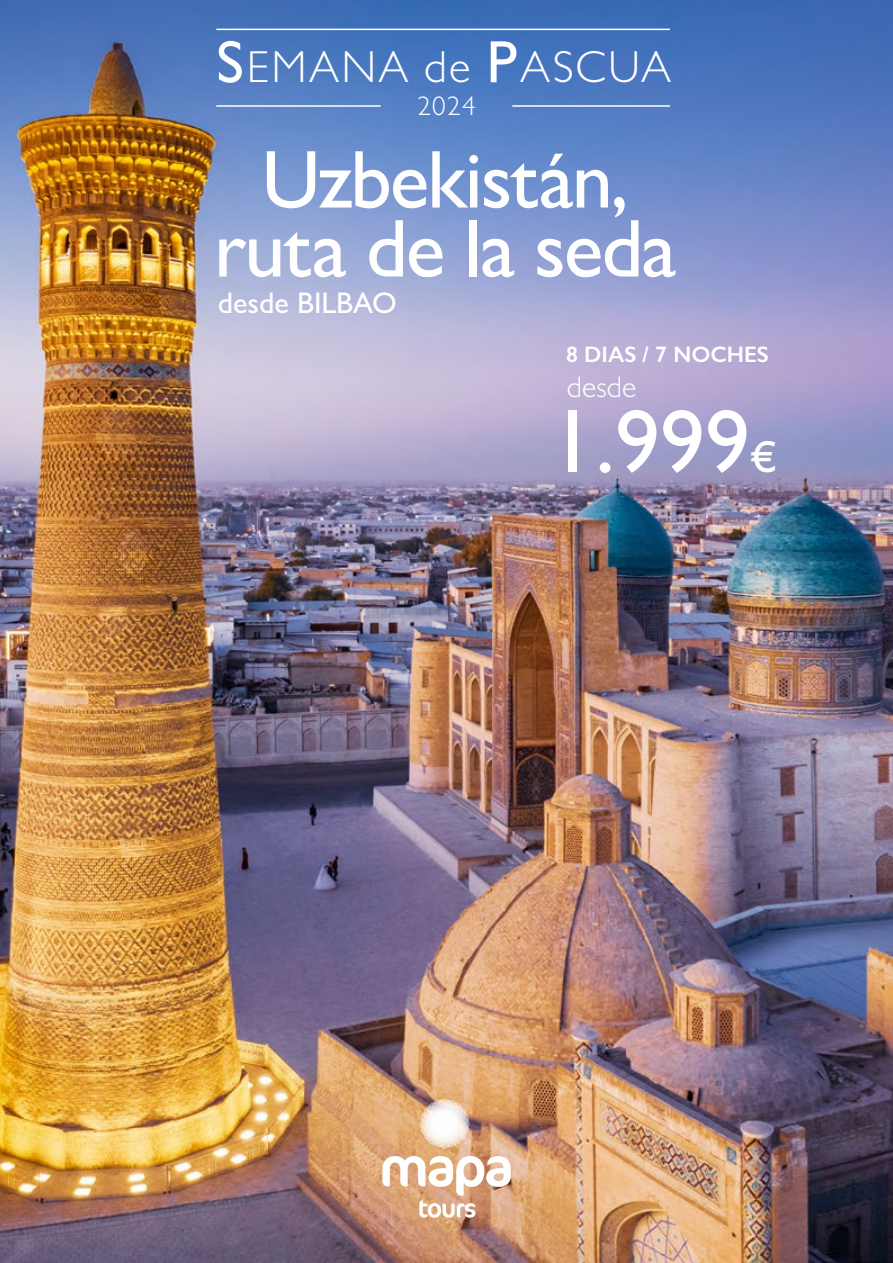
<style>
.page{position:relative;width:893px;height:1263px;background:#fff}
.page>*{position:absolute;margin:0;border:0;box-sizing:border-box;transform-origin:0 0}
.t1{font:500 90px "Gill Sans";color:#fff}
.t2{font:500 82.5px/69px "Gill Sans";letter-spacing:-.025em;color:#fff;text-align:center}
.t3{font:300 45px "Gill Sans";letter-spacing:.05em;color:#fff}
.t4{font:500 30px "Gill Sans";color:#fff}
.t5{font:300 30px "Gill Sans";color:#fff}
.t6{font:300 27px "Gill Sans";color:#fff}
.t7{font:600 22.5px "Gill Sans";color:#fff}
.s1{font-weight:500;font-size:60px}
.s2{font-size:45px}
</style>
<div class="page">
<img style="left:0;top:0;width:893px;height:1263px">
<svg style="left:421px;top:1100px;width:48px;height:47px"></svg>
<svg style="left:382px;top:1156px;width:129px;height:62px"></svg>
<hr style="left:216px;top:105px;width:165px;height:2px;background:#fff">
<hr style="left:512px;top:105px;width:158px;height:2px;background:#fff">
<hr style="left:216px;top:29px;width:454px;height:1px;background:#fff">
<p class="t3" style="left:216px;top:40px;width:456px"><span class="s1">S</span>EMANA de <span class="s1">P</span>ASCUA</p>
<p class="t6" style="left:417px;top:90px;width:60px">2024</p>
<p class="t2" style="left:214px;top:144px;width:463px">Uzbekistán, ruta de la seda</p>
<p class="t4" style="left:218px;top:285px;width:180px">desde BILBAO</p>
<p class="t7" style="left:566px;top:341px;width:204px">8 DIAS / 7 NOCHES</p>
<p class="t5" style="left:567px;top:368px;width:71px">desde</p>
<p class="t1" style="left:550px;top:388px;width:229px">1.999<span class="s2">€</span></p>
</div>
